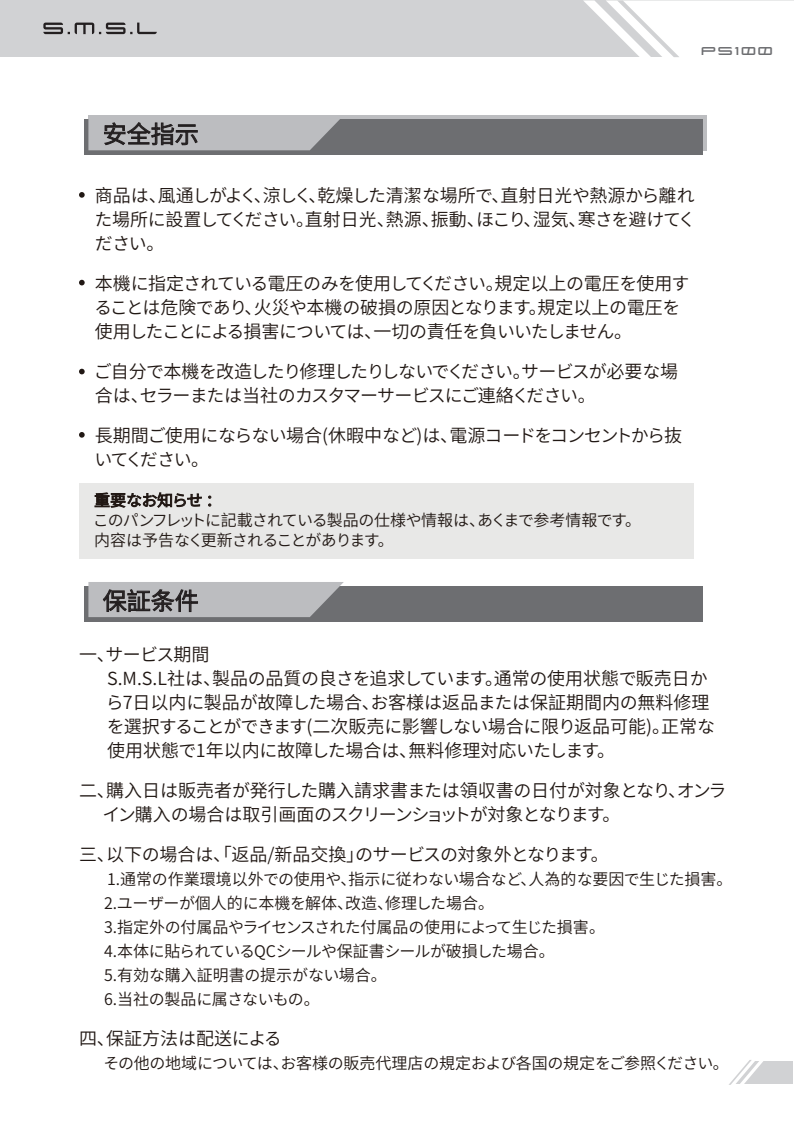
<style>
.page{position:relative;width:794px;height:1134px;background:#fff}
.page>*{position:absolute;margin:0;border:0;box-sizing:border-box;transform-origin:0 0}
.t1{font:24px "Source Han Sans CN";color:#231f20}
.t2{font:18px/24px "Source Han Sans CN";letter-spacing:-.025em;color:#211814}
.t3{font:18px/24px "Source Han Sans CN";letter-spacing:-.06em;color:#211814}
.t4{font:18px/24px "Source Han Sans CN";letter-spacing:-.055em;color:#211814}
.t5{font:18px "Source Han Sans CN";color:#211814}
.t6{font:16px/24px "Source Han Sans CN";letter-spacing:-.02em;color:#211814}
.t7{font:16px/20px "Source Han Sans CN";letter-spacing:-.04em;color:#211814}
.t8{font:16px "Xenotron";letter-spacing:.1em;color:#6d6e71}
</style>
<div class="page">
<div style="left:0;top:0;width:794px;height:57px;background:#d1d2d4"></div>
<svg style="left:583px;top:0;width:211px;height:57px"></svg>
<svg style="left:43px;top:23px;width:114px;height:11px"></svg>
<div style="left:691px;top:1061px;width:102px;height:23px;background:#d1d2d4"></div>
<svg style="left:691px;top:1060px;width:72px;height:25px"></svg>
<div style="left:79px;top:483px;width:614px;height:75px;background:#e8e8e7"></div>
<svg style="left:79px;top:192px;width:6px;height:6px"></svg>
<svg style="left:79px;top:280px;width:6px;height:5px"></svg>
<svg style="left:79px;top:369px;width:6px;height:5px"></svg>
<svg style="left:79px;top:432px;width:6px;height:6px"></svg>
<svg style="left:95px;top:492px;width:107px;height:16px"></svg>
<svg style="left:344px;top:115px;width:362px;height:35px;background:#acadb0"></svg>
<div style="left:84px;top:120px;width:618px;height:35px;background:#6d6e71"></div>
<svg style="left:88px;top:115px;width:256px;height:35px;background:#aaaaad"></svg>
<div style="left:84px;top:586px;width:618px;height:36px;background:#6d6e71"></div>
<svg style="left:88px;top:582px;width:256px;height:35px;background:#a8a8ab"></svg>
<h1 class="t1" style="left:103px;top:121px;width:97px">安全指示</h1>
<p class="t8" style="left:702px;top:46px;width:73px">PS100</p>
<p class="t2" style="left:94px;top:184px;width:603px;text-align:justify">商品は、風通しがよく、涼しく、乾燥した清潔な場所で、直射日光や熱源から離れた場所に設置してください。直射日光、熱源、振動、ほこり、湿気、寒さを避けてください。</p>
<p class="t2" style="left:94px;top:272px;width:597px">本機に指定されている電圧のみを使用してください。規定以上の電圧を使用することは危険であり、火災や本機の破損の原因となります。規定以上の電圧を使用したことによる損害については、一切の責任を負いいたしません。</p>
<p class="t3" style="left:94px;top:359px;width:586px">ご自分で本機を改造したり修理したりしないでください。サービスが必要な場合は、セラーまたは当社のカスタマーサービスにご連絡ください。</p>
<p class="t4" style="left:95px;top:423px;width:589px">長期間ご使用にならない場合(休暇中など)は、電源コードをコンセントから抜いてください。</p>
<p class="t7" style="left:93px;top:491px;width:550px">重要なお知らせ ：<br>このパンフレットに記載されている製品の仕様や情報は、あくまで参考情報です。内容は予告なく更新されることがあります。</p>
<h1 class="t1" style="left:103px;top:587px;width:97px">保証条件</h1>
<p class="t2" style="left:106px;top:643px;width:611px;text-indent:-27px">一、サービス期間<br>S.M.S.L社は、製品の品質の良さを追求しています。通常の使用状態で販売日から7日以内に製品が故障した場合、お客様は返品または保証期間内の無料修理を選択することができます(二次販売に影響しない場合に限り返品可能)。正常な使用状態で1年以内に故障した場合は、無料修理対応いたします。</p>
<p class="t2" style="left:102px;top:779px;width:625px;text-indent:-23px">二、購入日は販売者が発行した購入請求書または領収書の日付が対象となり、オンライン購入の場合は取引画面のスクリーンショットが対象となります。</p>
<p class="t2" style="left:79px;top:842px;width:531px">三、以下の場合は、「返品/新品交換」のサービスの対象外となります。</p>
<p class="t6" style="left:104px;top:867px;width:630px">1.通常の作業環境以外での使用や、指示に従わない場合など、人為的な要因で生じた損害。2.ユーザーが個人的に本機を解体、改造、修理した場合。<br>3.指定外の付属品やライセンスされた付属品の使用によって生じた損害。<br>4.本体に貼られているQCシールや保証書シールが破損した場合。<br>5.有効な購入証明書の提示がない場合。<br>6.当社の製品に属さないもの。</p>
<p class="t5" style="left:79px;top:1028px;width:204px">四、保証方法は配送による</p>
<p class="t6" style="left:103px;top:1051px;width:627px">その他の地域については、お客様の販売代理店の規定および各国の規定をご参照ください。</p>
</div>
